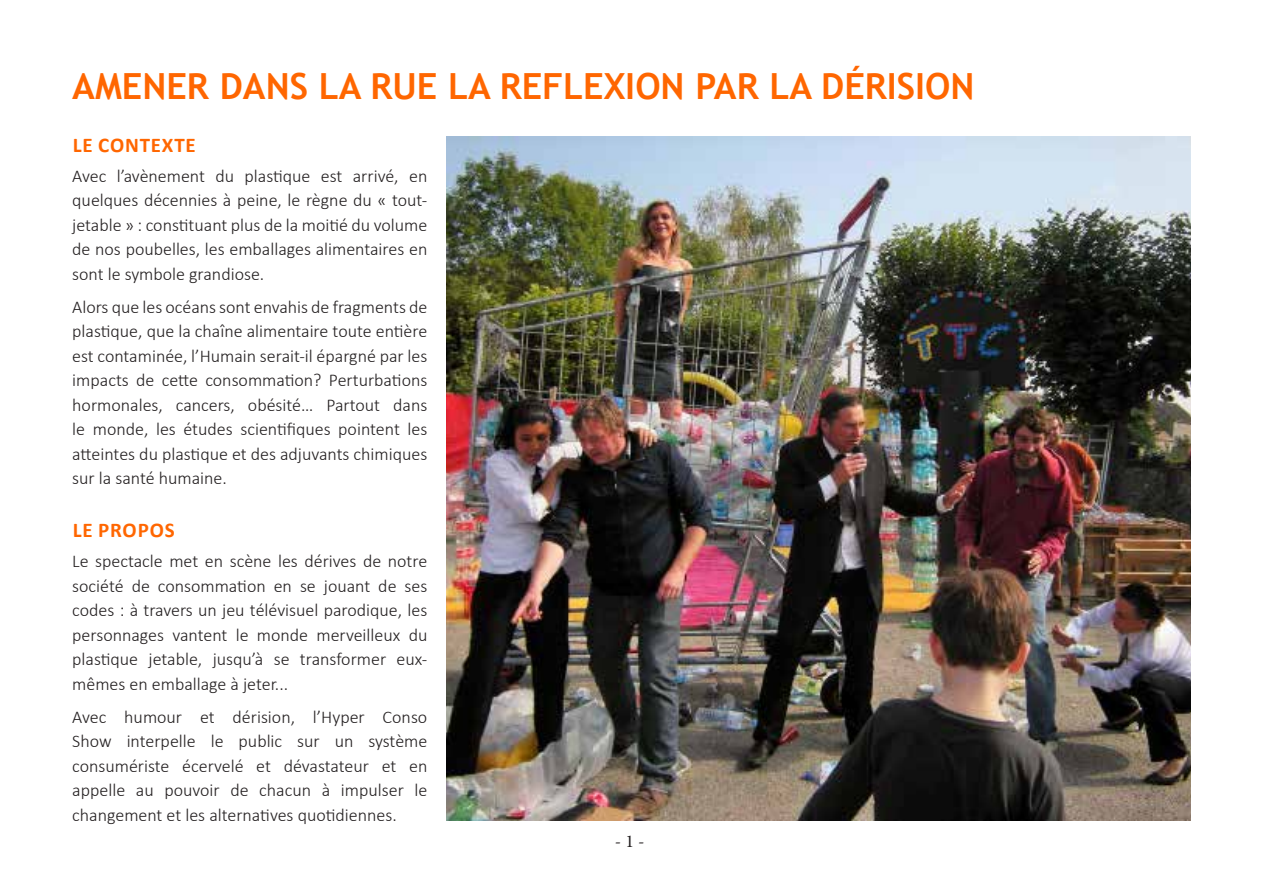
<style>
.page{position:relative;width:1263px;height:893px;background:#fff}
.page>*{position:absolute;margin:0;border:0;box-sizing:border-box;transform-origin:0 0}
.t1{font:700 36px "Trebuchet MS";color:#f60}
.t2{font:700 21px "Calibri";letter-spacing:.04em;color:#f60}
.t3{font:300 18px/24.5px "Calibri";color:#231f20}
.t4{font:18px "Minion Pro";color:#231f20}
</style>
<div class="page">
<img style="left:446px;top:136px;width:745px;height:685px">
<p class="t1" style="left:72px;top:64px;width:904px">AMENER DANS LA RUE LA REFLEXION PAR LA DÉRISION</p>
<p class="t2" style="left:73px;top:131px;width:125px">LE CONTEXTE</p>
<p class="t3" style="left:72px;top:163px;width:357px">Avec l’avènement du plastique est arrivé, en quelques décennies à peine, le règne du « tout-</p>
<p class="t3" style="left:72px;top:212px;width:357px;text-align:justify">jetable » : constituant plus de la moitié du volume de nos poubelles, les emballages alimentaires en sont le symbole grandiose.</p>
<p class="t3" style="left:72px;top:294px;width:357px;text-align:justify">Alors que les océans sont envahis de fragments de plastique, que la chaîne alimentaire toute entière est contaminée, l’Humain serait-il épargné par les impacts de cette consommation? Perturbations hormonales, cancers, obésité… Partout dans le monde, les études scientifiques pointent les</p>
<p class="t3" style="left:72px;top:441px;width:357px">atteintes du plastique et des adjuvants chimiques sur la santé humaine.</p>
<p class="t2" style="left:73px;top:517px;width:103px">LE PROPOS</p>
<p class="t3" style="left:72px;top:548px;width:357px">Le spectacle met en scène les dérives de notre</p>
<p class="t3" style="left:72px;top:572px;width:357px">société de consommation en se jouant de ses codes : à travers un jeu télévisuel parodique, les</p>
<p class="t3" style="left:72px;top:622px;width:357px;text-align:justify">personnages vantent le monde merveilleux du plastique jetable, jusqu’à se transformer eux&shy;mêmes en emballage à jeter...</p>
<p class="t3" style="left:72px;top:703px;width:357px">Avec humour et dérision, l’Hyper Conso<br>Show interpelle le public sur un système</p>
<p class="t3" style="left:72px;top:753px;width:357px">consumériste écervelé et dévastateur et en</p>
<p class="t3" style="left:72px;top:777px;width:357px">appelle au pouvoir de chacun à impulser le</p>
<p class="t3" style="left:72px;top:802px;width:326px">changement et les alternatives quotidiennes.</p>
<p class="t4" style="left:615px;top:829px;width:31px">- 1 -</p>
</div>
